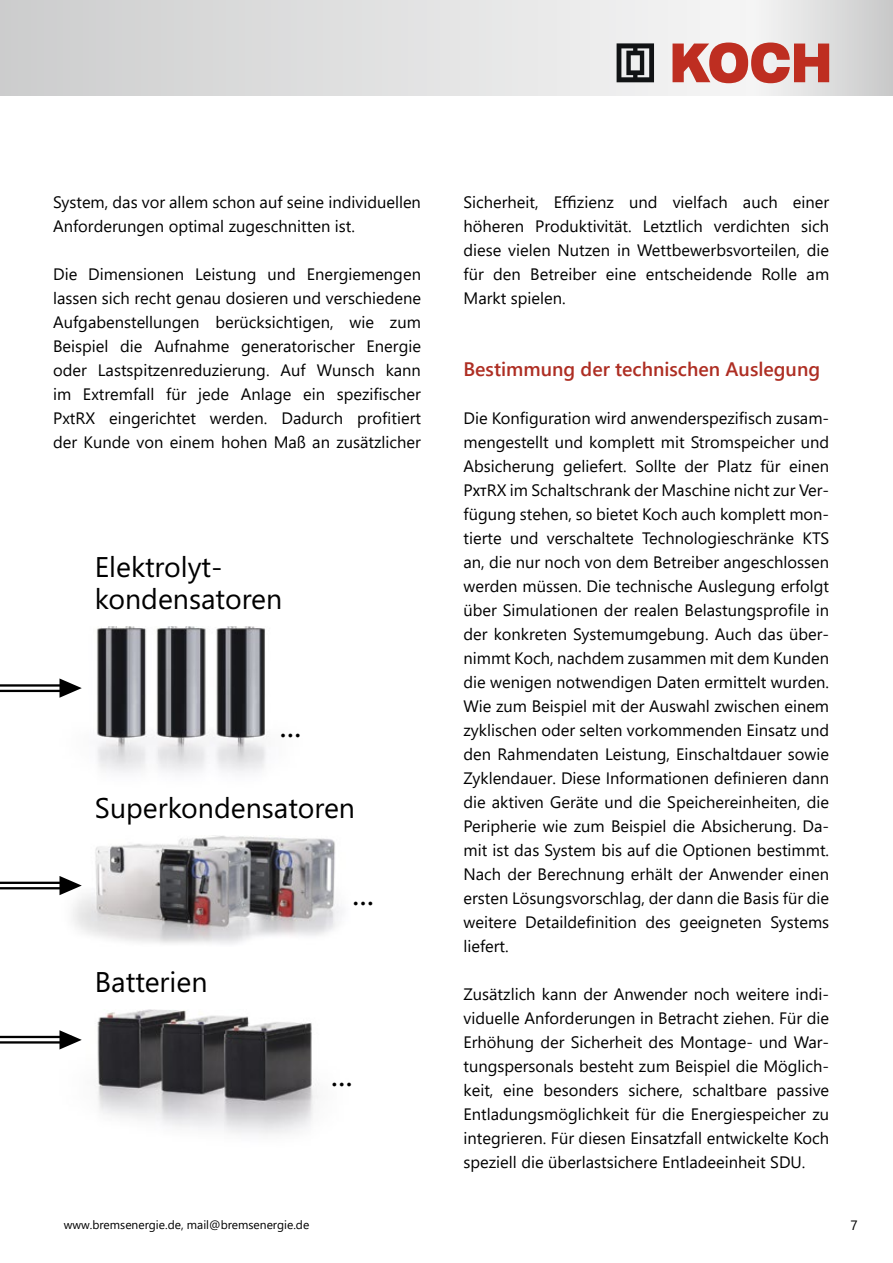
<style>
.page{position:relative;width:893px;height:1263px;background:#fff}
.page>*{position:absolute;margin:0;border:0;box-sizing:border-box;transform-origin:0 0}
.t1{font:33.9px "Segoe UI";color:#000}
.t2{font:28.5px/32.2px "Segoe UI";color:#000}
.t3{font:600 19.5px "Segoe UI";color:#ae2e23}
.t4{font:16.5px/24px "Segoe UI";color:#000;text-align:justify}
.t5{font:13.5px "Segoe UI";color:#000}
.t6{font:12px "Segoe UI";color:#000}
.s1{font-weight:600;font-size:11.85px}
</style>
<div class="page">
<img style="left:97px;top:626px;width:172px;height:147px">
<img style="left:59px;top:1009px;width:259px;height:125px">
<img style="left:82px;top:835px;width:260px;height:109px">
<svg style="left:0;top:678px;width:82px;height:371px"></svg>
<div style="left:0;top:0;width:752px;height:96px;background:linear-gradient(to right,#cdcdce,#f4f4f4)"></div>
<div style="left:752px;top:0;width:141px;height:96px;background:linear-gradient(to right,#f5f5f5,#c8c9c9)"></div>
<svg style="left:672px;top:43px;width:157px;height:40px"></svg>
<svg style="left:617px;top:43px;width:37px;height:39px"></svg>
<p class="t4" style="left:53px;top:188px;width:369px">System, das vor allem schon auf seine individuellen<br>Anforderungen optimal zugeschnitten ist.</p>
<p class="t4" style="left:53px;top:260px;width:369px">Die Dimensionen Leistung und Energiemengen lassen sich recht genau dosieren und verschiedene Aufgabenstellungen berücksichtigen, wie zum Beispiel die Aufnahme generatorischer Energie oder Lastspitzenreduzierung. Auf Wunsch kann im Extremfall für jede Anlage ein spezifischer PxtRX eingerichtet werden. Dadurch profitiert der Kunde von einem hohen Maß an zusätzlicher</p>
<h2 class="t2" style="left:95px;top:548px;width:189px">Elektrolyt&shy;kondensatoren</h2>
<h1 class="t1" style="left:279px;top:693px;width:24px">...</h1>
<h2 class="t2" style="left:95px;top:789px;width:262px">Superkondensatoren</h2>
<h2 class="t2" style="left:95px;top:963px;width:114px">Batterien</h2>
<h1 class="t1" style="left:352px;top:861px;width:24px">...</h1>
<h1 class="t1" style="left:331px;top:1042px;width:24px">...</h1>
<p class="t4" style="left:463px;top:189px;width:367px">Sicherheit, Effizienz und vielfach auch einer höheren Produktivität. Letztlich verdichten sich diese vielen Nutzen in Wettbewerbsvorteilen, die für den Betreiber eine entscheidende Rolle am Markt spielen.</p>
<p class="t3" style="left:463px;top:350px;width:358px">Bestimmung der technischen Auslegung</p>
<p class="t4" style="left:463px;top:404px;width:367px">Die Konfiguration wird anwenderspezifisch zusam&shy;mengestellt und komplett mit Stromspeicher und Absicherung geliefert. Sollte der Platz für einen P<span class="s1">XT</span>RX im Schaltschrank der Maschine nicht zur Ver&shy;fügung stehen, so bietet Koch auch komplett mon&shy;tierte und verschaltete Technologieschränke KTS an, die nur noch von dem Betreiber angeschlossen werden müssen. Die technische Auslegung erfolgt über Simulationen der realen Belastungsprofile in der konkreten Systemumgebung. Auch das über&shy;nimmt Koch, nachdem zusammen mit dem Kunden die wenigen notwendigen Daten ermittelt wurden.<br>Wie zum Beispiel mit der Auswahl zwischen einem zyklischen oder selten vorkommenden Einsatz und den Rahmendaten Leistung, Einschaltdauer sowie Zyklendauer. Diese Informationen definieren dann die aktiven Geräte und die Speichereinheiten, die Peripherie wie zum Beispiel die Absicherung. Da&shy;mit ist das System bis auf die Optionen bestimmt.<br>Nach der Berechnung erhält der Anwender einen ersten Lösungsvorschlag, der dann die Basis für die weitere Detaildefinition des geeigneten Systems liefert.</p>
<p class="t4" style="left:463px;top:981px;width:367px">Zusätzlich kann der Anwender noch weitere indi&shy;viduelle Anforderungen in Betracht ziehen. Für die Erhöhung der Sicherheit des Montage- und War&shy;tungspersonals besteht zum Beispiel die Möglich&shy;keit, eine besonders sichere, schaltbare passive Entladungsmöglichkeit für die Energiespeicher zu integrieren. Für diesen Einsatzfall entwickelte Koch speziell die überlastsichere Entladeeinheit SDU.</p>
<p class="t6" style="left:64px;top:1213px;width:247px">www.bremsenergie.de, mail@bremsenergie.de</p>
<p class="t5" style="left:850px;top:1213px;width:9px">7</p>
</div>
